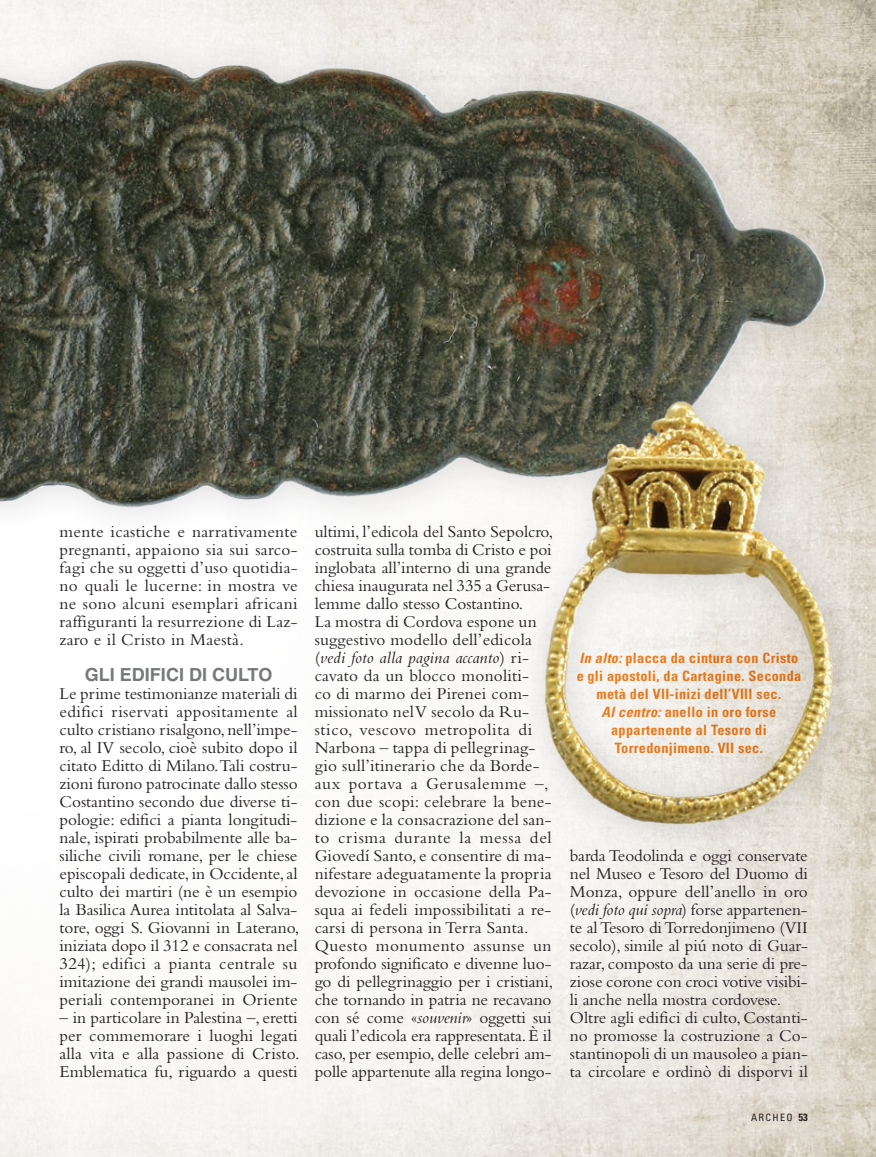
<style>
.page{position:relative;width:876px;height:1157px;background:#fff}
.page>*{position:absolute;margin:0;border:0;box-sizing:border-box;transform-origin:0 0}
.t1{font:700 18px "Helvetica LT Std";color:#76787b}
.t2{font:17.25px/18px "Bembo Std";letter-spacing:.005em;color:#231f20;text-align:justify}
.t3{font:700 condensed 14.25px/18px "Univers LT Std";letter-spacing:.025em;color:#f58220;text-align:center}
.t4{font:condensed 10.2px "Univers LT Std";letter-spacing:.135em;color:#231f20}
.s1{font-style:italic}
.s2{font-weight:700;font-size:10.5px}
</style>
<div class="page">
<img style="left:0;top:0;width:876px;height:1157px">
<img style="left:0;top:2px;width:876px;height:574px">
<img style="left:484px;top:352px;width:392px;height:521px">
<p class="t2" style="left:60px;top:522px;width:240px">mente icastiche e narrativamente pregnanti, appaiono sia sui sarco&shy;fagi che su oggetti d’uso quotidia&shy;no quali le lucerne: in mostra ve ne sono alcuni esemplari africani raffiguranti la resurrezione di Laz&shy;zaro e il Cristo in Maestà.</p>
<p class="t1" style="left:85px;top:663px;width:189px">GLI EDIFICI DI CULTO</p>
<p class="t2" style="left:60px;top:684px;width:241px">Le prime testimonianze materiali di edifici riservati appositamente al culto cristiano risalgono, nell’impe&shy;ro, al IV secolo, cioè subito dopo il citato Editto di Milano.Tali costru&shy;zioni furono patrocinate dallo stesso Costantino secondo due diverse ti&shy;pologie: edifici a pianta longitudi&shy;nale, ispirati probabilmente alle ba&shy;siliche civili romane, per le chiese episcopali dedicate, in Occidente, al culto dei martiri (ne è un esempio la Basilica Aurea intitolata al Salva&shy;tore, oggi S. Giovanni in Laterano, iniziata dopo il 312 e consacrata nel 324); edifici a pianta centrale su imitazione dei grandi mausolei im&shy;periali contemporanei in Oriente</p>
<p class="t2" style="left:60px;top:1008px;width:242px">– in particolare in Palestina –, eretti per commemorare i luoghi legati alla vita e alla passione di Cristo.<br>Emblematica fu, riguardo a questi</p>
<p class="t2" style="left:315px;top:522px;width:240px;text-align:left">ultimi, l’edicola del Santo Sepolcro, costruita sulla tomba di Cristo e poi inglobata all’interno di una grande chiesa inaugurata nel 335 a Gerusa&shy;lemme dallo stesso Costantino.<br>La mostra di Cordova espone un suggestivo modello dell’edicola (<span class="s1">vedi foto alla pagina accanto</span>) ri&shy;cavato da un blocco monoliti-<br>co di marmo dei Pirenei com&shy;missionato nel V secolo da Ru&shy;stico, vescovo metropolita di Narbona – tappa di pellegrinag&shy;gio sull’itinerario che da Borde&shy;aux portava a Gerusalemme –, con due scopi: celebrare la bene&shy;dizione e la consacrazione del san&shy;to crisma durante la messa del Giovedí Santo, e consentire di ma&shy;nifestare adeguatamente la propria devozione in occasione della Pa&shy;squa ai fedeli impossibilitati a re&shy;carsi di persona in Terra Santa.<br>Questo monumento assunse un profondo significato e divenne luo&shy;go di pellegrinaggio per i cristiani, che tornando in patria ne recavano con sé come «<span class="s1">souvenir</span>» oggetti sui quali l’edicola era rappresentata. È il caso, per esempio, delle celebri am&shy;polle appartenute alla regina longo-</p>
<p class="t3" style="left:576px;top:649px;width:226px"><span class="s1">In alto:</span> placca da cintura con Cristo e gli apostoli, da Cartagine. Seconda metà del VII-inizi dell’VIII sec.<br><span class="s1">Al centro:</span> anello in oro forse appartenente al Tesoro di<br>Torredonjimeno. VII sec.</p>
<p class="t2" style="left:570px;top:846px;width:240px;text-align:left">barda Teodolinda e oggi conservate nel Museo e Tesoro del Duomo di Monza, oppure dell’anello in oro (<span class="s1">vedi foto qui sopra</span>) forse appartenen&shy;te al Tesoro di Torredonjimeno (VII secolo), simile al piú noto di Guar&shy;razar, composto da una serie di pre&shy;ziose corone con croci votive visibi&shy;li anche nella mostra cordovese.<br>Oltre agli edifici di culto, Costanti&shy;no promosse la costruzione a Co&shy;stantinopoli di un mausoleo a pian&shy;ta circolare e ordinò di disporvi il</p>
<p class="t4" style="left:751px;top:1111px;width:58px">ARCHEO <span class="s2">53</span></p>
</div>
